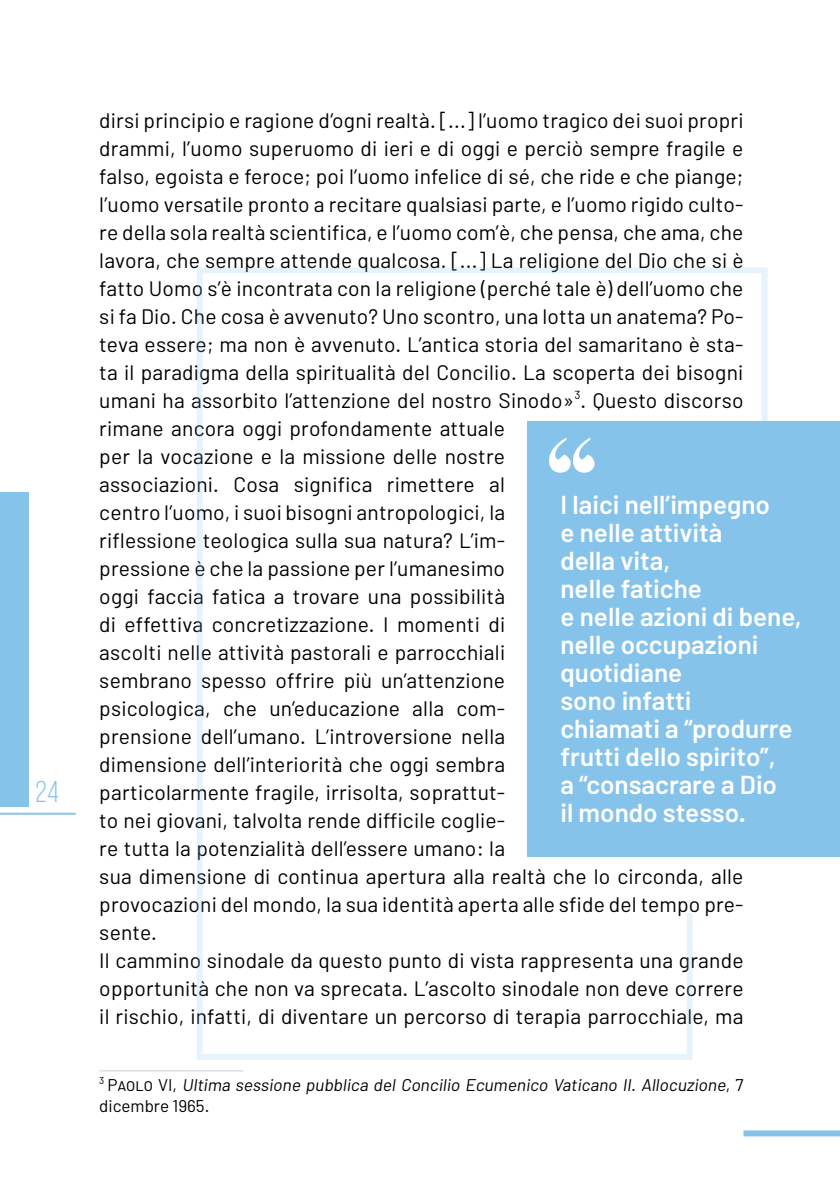
<style>
.page{position:relative;width:840px;height:1191px;background:#fff}
.page>*{position:absolute;margin:0;border:0;box-sizing:border-box;transform-origin:0 0}
.t1{font:30px "Bebas Neue";color:#86c3eb}
.t2{font:600 26px/28px "Barlow";color:#fff}
.t3{font:21px/28px "Barlow";letter-spacing:.01em;color:#000}
.t4{font:17px/20.4px "Barlow";color:#000}
.t5{font:10px "Barlow";color:#000}
</style>
<div class="page">
<div style="left:0;top:492px;width:29px;height:314px;background:#86c3eb"></div>
<hr style="left:0;top:812px;width:76px;height:2px;background:#86c3eb">
<div style="left:743px;top:1130px;width:96px;height:6px;background:#86c3eb"></div>
<hr style="left:99px;top:1070px;width:144px;height:1px;background:#dfe0e2">
<div style="left:527px;top:421px;width:312px;height:435px;background:#86c3eb"></div>
<svg style="left:197px;top:267px;width:573px;height:793px"></svg>
<h1 class="t1" style="left:35px;top:775px;width:25px">24</h1>
<p class="t3" style="left:99px;top:106px;width:645px">dirsi principio e ragione d’ogni realtà. [...] l’uomo tragico dei suoi propri drammi, l’uomo superuomo di ieri e di oggi e perciò sempre fragile e falso, egoista e feroce; poi l’uomo infelice di sé, che ride e che piange; l’uomo versatile pronto a recitare qualsiasi parte, e l’uomo rigido culto&shy;re della sola realtà scientifica, e l’uomo com’è, che pensa, che ama, che lavora, che sempre attende qualcosa. [...] La religione del Dio che si è fatto Uomo s’è incontrata con la religione (perché tale è) dell’uomo che si fa Dio. Che cosa è avvenuto? Uno scontro, una lotta un anatema? Po&shy;teva essere; ma non è avvenuto. L’antica storia del samaritano è sta&shy;ta il paradigma della spiritualità del Concilio. La scoperta dei bisogni umani ha assorbito l’attenzione del nostro Sinodo»<sup>3</sup>. Questo discorso rimane ancora oggi profondamente attuale<br>per la vocazione e la missione delle nostre<br>associazioni. Cosa significa rimettere al<br>centro l’uomo, i suoi bisogni antropologici, la<br>riflessione teologica sulla sua natura? L’im-<br>pressione è che la passione per l’umanesimo<br>oggi faccia fatica a trovare una possibilità<br>di effettiva concretizzazione. I momenti di<br>ascolti nelle attività pastorali e parrocchiali<br>sembrano spesso offrire più un’attenzione<br>psicologica, che un’educazione alla com-<br>prensione dell’umano. L’introversione nella<br>dimensione dell’interiorità che oggi sembra<br>particolarmente fragile, irrisolta, soprattut-<br>to nei giovani, talvolta rende difficile coglie-<br>re tutta la potenzialità dell’essere umano: la<br>sua dimensione di continua apertura alla realtà che lo circonda, alle provocazioni del mondo, la sua identità aperta alle sfide del tempo pre&shy;sente.<br>Il cammino sinodale da questo punto di vista rappresenta una grande opportunità che non va sprecata. L’ascolto sinodale non deve correre il rischio, infatti, di diventare un percorso di terapia parrocchiale, ma</p>
<p class="t2" style="left:560px;top:490px;width:243px">I laici nell’impegno<br>e nelle attività<br>della vita,<br>nelle fatiche<br>e nelle azioni di bene, nelle occupazioni quotidiane<br>sono infatti<br>chiamati a “produrre frutti dello spirito”,<br>a “consacrare a Dio<br>il mondo stesso.</p>
<p class="t5" style="left:99px;top:1073px;width:7px">3</p>
<p class="t4" style="left:99px;top:1074px;width:645px;text-indent:8px">Pa o l o V I , Ultima sessione pubblica del Concilio Ecumenico Vaticano II. Allocuzione, 7 dicembre 1965.</p>
</div>
